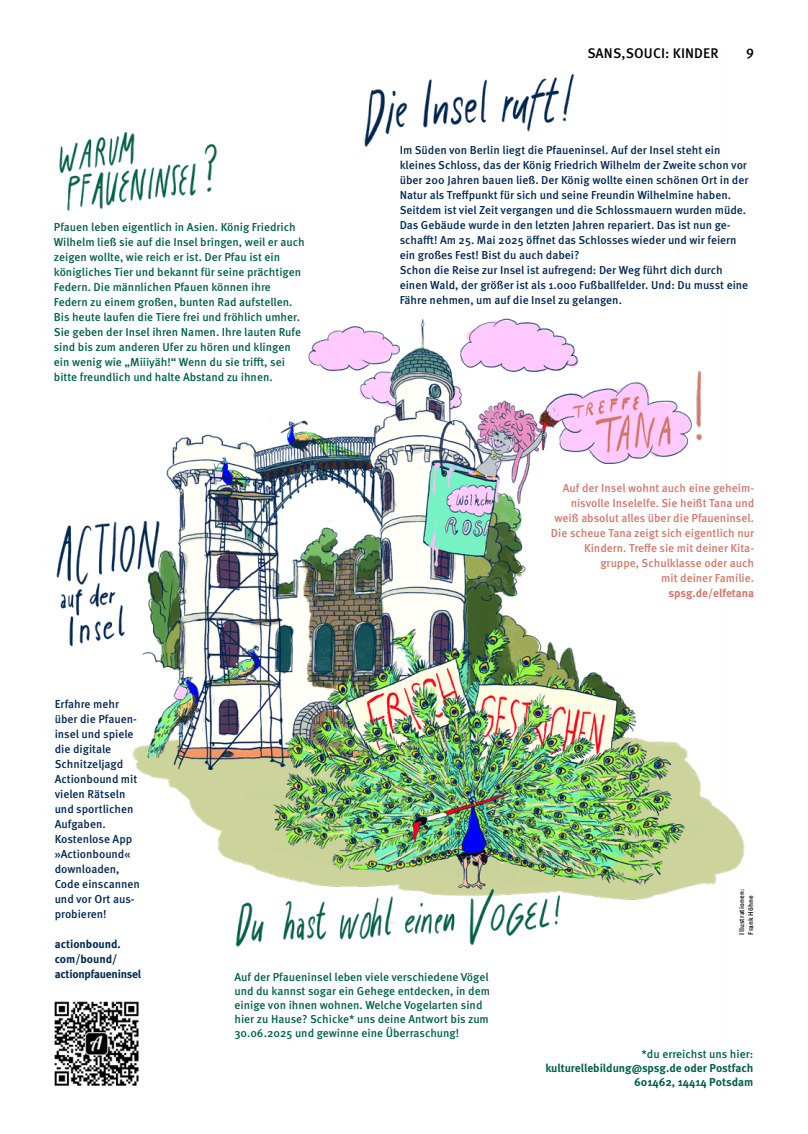
<style>
.page{position:relative;width:808px;height:1134px;background:#fff}
.page>*{position:absolute;margin:0;border:0;box-sizing:border-box;transform-origin:0 0}
.t1{font:500 14px "Meta OT";letter-spacing:.01em;color:#000}
.t2{font:500 11.5px/15px "Meta OT";color:#002851}
.t3{font:500 11.5px/15px "Meta OT";color:#006149}
.t4{font:500 11.5px/15px "Meta OT";color:#d2786b;text-align:right}
.t5{font:700 11.5px/14px "Meta OT";letter-spacing:-.005em;color:#006149;text-align:right}
.t6{font:700 11.5px/15px "Meta OT";letter-spacing:-.015em;color:#002851}
.t7{font:700 11.5px "Meta OT";color:#d2786b}
.t8{font:500 7px/9px "Meta OT";letter-spacing:.015em;color:#000}
</style>
<div class="page">
<img style="left:54px;top:1058px;width:85px;height:28px">
<img style="left:54px;top:73px;width:691px;height:985px">
<p class="t3" style="left:54px;top:220px;width:252px">Pfauen leben eigentlich in Asien. König Friedrich Wilhelm ließ sie auf die Insel bringen, weil er auch zeigen wollte, wie reich er ist. Der Pfau ist ein königliches Tier und bekannt für seine prächtigen Federn. Die männlichen Pfauen können ihre Federn zu einem großen, bunten Rad aufstellen.<br>Bis heute laufen die Tiere frei und fröhlich umher.<br>Sie geben der Insel ihren Namen. Ihre lauten Rufe sind bis zum anderen Ufer zu hören und klingen ein wenig wie „Miiiyäh!“ Wenn du sie trifft, sei bitte freundlich und halte Abstand zu ihnen.</p>
<p class="t1" style="left:587px;top:44px;width:133px">SANS,SOUCI: KINDER</p>
<p class="t1" style="left:746px;top:44px;width:9px">9</p>
<p class="t2" style="left:400px;top:143px;width:350px">Im Süden von Berlin liegt die Pfaueninsel. Auf der Insel steht ein kleines Schloss, das der König Friedrich Wilhelm der Zweite schon vor über 200 Jahren bauen ließ. Der König wollte einen schönen Ort in der Natur als Treffpunkt für sich und seine Freundin Wilhelmine haben.<br>Seitdem ist viel Zeit vergangen und die Schlossmauern wurden müde.<br>Das Gebäude wurde in den letzten Jahren repariert. Das ist nun ge&shy;schafft! Am 25. Mai 2025 öffnet das Schlosses wieder und wir feiern ein großes Fest! Bist du auch dabei?<br>Schon die Reise zur Insel ist aufregend: Der Weg führt dich durch einen Wald, der größer ist als 1.000 Fußballfelder. Und: Du musst eine Fähre nehmen, um auf die Insel zu gelangen.</p>
<p class="t4" style="left:551px;top:481px;width:205px">Auf der Insel wohnt auch eine geheim&shy;nisvolle Inselelfe. Sie heißt Tana und weiß absolut alles über die Pfaueninsel.<br>Die scheue Tana zeigt sich eigentlich nur Kindern. Treffe sie mit deiner Kita&shy;gruppe, Schulklasse oder auch<br>mit deiner Familie.</p>
<p class="t7" style="left:668px;top:586px;width:87px">spsg.de/elfetana</p>
<p class="t2" style="left:55px;top:696px;width:87px">Erfahre mehr über die Pfauen&shy;insel und spiele die digitale<br>Schnitzeljagd<br>Actionbound mit vielen Rätseln und sportlichen<br>Aufgaben.<br>Kostenlose App »Actionbound« downloaden,<br>Code einscannen und vor Ort aus&shy;probieren!</p>
<p class="t6" style="left:55px;top:936px;width:88px">actionbound. com/bound/ actionpfaueninsel</p>
<p class="t3" style="left:234px;top:970px;width:257px;line-height:14px">Auf der Pfaueninsel leben viele verschiedene Vögel und du kannst sogar ein Gehege entdecken, in dem einige von ihnen wohnen. Welche Vogelarten sind hier zu Hause? Schicke* uns deine Antwort bis zum 30.06.2025 und gewinne eine Überraschung!</p>
<p class="t8" style="left:737px;top:934px;width:47px;rotate:-90deg">Illustrationen:<br>Frank Höhne</p>
<p class="t3" style="left:642px;top:1046px;width:113px">*du erreichst uns hier:</p>
<p class="t5" style="left:545px;top:1061px;width:209px">kulturellebildung@spsg.de oder Postfach<br>601462, 14414 Potsdam</p>
</div>
